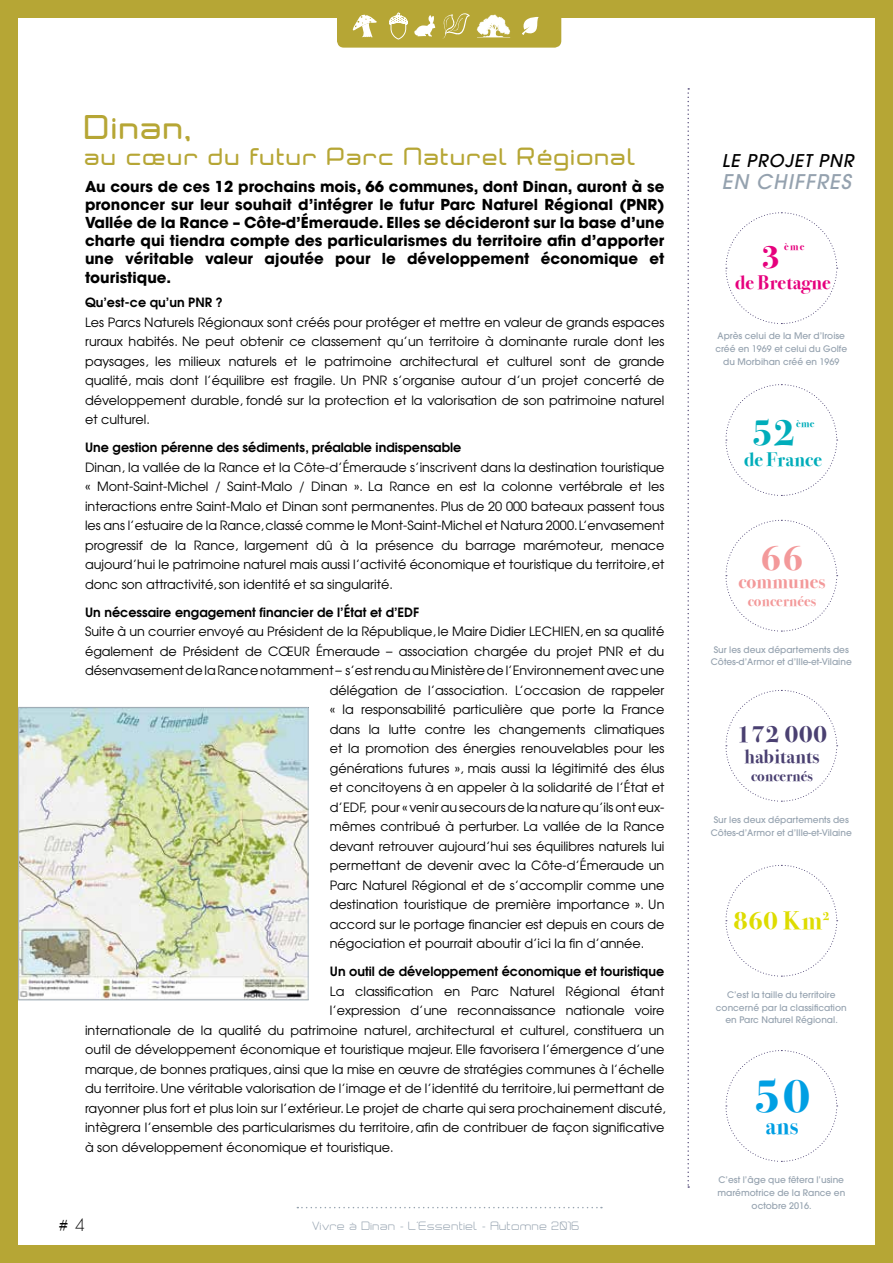
<style>
.page{position:relative;width:893px;height:1263px;background:#fff}
.page>*{position:absolute;margin:0;border:0;box-sizing:border-box;transform-origin:0 0}
.t1{font:700 48px "Bodoni Svty Two ITCTT";color:#009fe3}
.t2{font:700 37.5px "Bodoni Svty Two ITCTT";color:#00adba}
.t3{font:700 36px "Bodoni Svty Two ITCTT";color:#f3999a}
.t4{font:700 33px "Bodoni Svty Two ITCTT";color:#e6007d}
.t5{font:500 30px "Neogrey";letter-spacing:.05em;color:#b6a635}
.t6{font:700 25.5px "Bodoni Svty Two ITCTT";color:#dedc00}
.t7{font:700 24px "Bodoni Svty Two ITCTT";letter-spacing:.04em;color:#4a4071}
.t8{font:700 24px "Bodoni Svty Two ITCTT";color:#009fe3}
.t9{font:500 21.75px "Neogrey";letter-spacing:.06em;color:#b6a635}
.t10{font:italic 500 20.1px "Avant Garde";letter-spacing:.06em;color:#95a2af}
.t11{font:700 19.5px "Bodoni Svty Two ITCTT";letter-spacing:.01em;color:#e6007d}
.t12{font:700 19.5px "Bodoni Svty Two ITCTT";letter-spacing:.01em;color:#4a4071}
.t13{font:700 19.5px "Bodoni Svty Two ITCTT";letter-spacing:.01em;color:#00adba}
.t14{font:700 19.5px "Bodoni Svty Two ITCTT";letter-spacing:.01em;color:#f3999a}
.t15{font:700 18px "Bodoni Svty Two ITCTT";color:#000}
.t16{font:italic 500 17.55px "Avant Garde";letter-spacing:.06em;color:#000}
.t17{font:700 15px/18px "Avant Garde";color:#000;text-align:justify}
.t18{font:700 15px "Bodoni Svty Two ITCTT";letter-spacing:.01em;color:#f3999a}
.t19{font:700 15px "Bodoni Svty Two ITCTT";letter-spacing:.01em;color:#4a4071}
.t20{font:12.75px/19.5px "Avant Garde";color:#000;text-align:justify}
.t21{font:600 12.75px "Avant Garde";color:#000}
.t22{font:10.5px "Neogrey";letter-spacing:.05em;color:#95a2af}
.t23{font:700 10.5px "Bodoni Svty Two ITCTT";color:#e6007d}
.t24{font:700 10.5px "Bodoni Svty Two ITCTT";color:#00adba}
.t25{font:500 9px/12.8px "Avant Garde";color:#95a2af;text-align:center}
.s1{font-family:"Geosans";font-weight:300}
</style>
<div class="page">
<div style="left:875px;top:0;width:18px;height:1263px;background:#b6a635"></div>
<div style="left:0;top:0;width:18px;height:1263px;background:#b6a635"></div>
<div style="left:0;top:0;width:893px;height:18px;background:#b6a635"></div>
<div style="left:0;top:1245px;width:893px;height:18px;background:#b6a635"></div>
<svg style="left:687px;top:88px;width:2px;height:1100px"></svg>
<svg style="left:337px;top:12px;width:224px;height:36px"></svg>
<img style="left:20px;top:709px;width:287px;height:289px">
<div style="left:18px;top:707px;width:291px;height:293px;border:1px solid #abb7c0"></div>
<svg style="left:297px;top:1207px;width:305px;height:1px"></svg>
<svg style="left:725px;top:212px;width:113px;height:112px"></svg>
<svg style="left:725px;top:384px;width:113px;height:112px"></svg>
<svg style="left:725px;top:519px;width:113px;height:113px"></svg>
<svg style="left:725px;top:864px;width:113px;height:113px"></svg>
<svg style="left:725px;top:689px;width:113px;height:113px"></svg>
<svg style="left:725px;top:1050px;width:113px;height:112px"></svg>
<h3 class="t5" style="left:85px;top:108px;width:109px">Dinan,</h3>
<h3 class="t9" style="left:85px;top:143px;width:552px">au cœur du futur Parc Naturel Régional</h3>
<p class="t17" style="left:85px;top:177px;width:581px">Au cours de ces 12 prochains mois, 66 communes, dont Dinan, auront à se prononcer sur leur souhait d’intégrer le futur Parc Naturel Régional (PNR)<br>Vallée de la Rance – Côte-d’Émeraude. Elles se décideront sur la base d’une charte qui tiendra compte des particularismes du territoire afin d’apporter une véritable valeur ajoutée pour le développement économique et</p>
<p class="t17" style="left:85px;top:269px;width:88px">touristique.</p>
<p class="t21" style="left:85px;top:294px;width:139px">Qu’est-ce qu’un PNR ?</p>
<p class="t20" style="left:85px;top:312px;width:581px">Les Parcs Naturels Régionaux sont créés pour protéger et mettre en valeur de grands espaces ruraux habités. Ne peut obtenir ce classement qu’un territoire à dominante rurale dont les paysages, les milieux naturels et le patrimoine architectural et culturel sont de grande qualité, mais dont l’équilibre est fragile. Un PNR s’organise autour d’un projet concerté de développement durable, fondé sur la protection et la valorisation de son patrimoine naturel et culturel.</p>
<p class="t21" style="left:85px;top:439px;width:378px">Une gestion pérenne des sédiments, préalable indispensable</p>
<p class="t20" style="left:85px;top:457px;width:581px">Dinan, la vallée de la Rance et la Côte-d’Émeraude s’inscrivent dans la destination touristique « Mont-Saint-Michel / Saint-Malo / Dinan ». La Rance en est la colonne vertébrale et les interactions entre Saint-Malo et Dinan sont permanentes. Plus de 20 000 bateaux passent tous les ans l’estuaire de la Rance, classé comme le Mont-Saint-Michel et Natura 2000. L’envasement progressif de la Rance, largement dû à la présence du barrage marémoteur, menace aujourd’hui le patrimoine naturel mais aussi l’activité économique et touristique du territoire, et donc son attractivité, son identité et sa singularité.</p>
<p class="t21" style="left:85px;top:603px;width:336px">Un nécessaire engagement financier de l’État et d’EDF</p>
<p class="t20" style="left:85px;top:621px;width:581px">Suite à un courrier envoyé au Président de la République, le Maire Didier LECHIEN, en sa qualité</p>
<p class="t20" style="left:85px;top:641px;width:581px">également de Président de CŒUR Émeraude – association chargée du projet PNR et du</p>
<p class="t20" style="left:85px;top:660px;width:581px">désenvasement de la Rance notamment – s’est rendu au Ministère de l’Environnement avec une</p>
<p class="t20" style="left:330px;top:680px;width:336px">délégation de l’association. L’occasion de rappeler</p>
<p class="t20" style="left:330px;top:699px;width:336px">« la responsabilité particulière que porte la France</p>
<p class="t20" style="left:330px;top:719px;width:336px">dans la lutte contre les changements climatiques</p>
<p class="t20" style="left:330px;top:738px;width:336px">et la promotion des énergies renouvelables pour les</p>
<p class="t20" style="left:330px;top:758px;width:336px">générations futures », mais aussi la légitimité des élus</p>
<p class="t20" style="left:330px;top:777px;width:336px">et concitoyens à en appeler à la solidarité de l’État et</p>
<p class="t20" style="left:330px;top:797px;width:336px">d’EDF, pour « venir au secours de la nature qu’ils ont eux-</p>
<p class="t20" style="left:330px;top:816px;width:336px">mêmes contribué à perturber. La vallée de la Rance</p>
<p class="t20" style="left:330px;top:836px;width:336px">devant retrouver aujourd’hui ses équilibres naturels lui</p>
<p class="t20" style="left:330px;top:855px;width:336px">permettant de devenir avec la Côte-d’Émeraude un</p>
<p class="t20" style="left:330px;top:875px;width:336px">Parc Naturel Régional et de s’accomplir comme une</p>
<p class="t20" style="left:330px;top:894px;width:336px">destination touristique de première importance ». Un</p>
<p class="t20" style="left:330px;top:914px;width:336px">accord sur le portage financier est depuis en cours de</p>
<p class="t20" style="left:330px;top:933px;width:316px">négociation et pourrait aboutir d’ici la fin d’année.</p>
<p class="t21" style="left:330px;top:963px;width:336px">Un outil de développement économique et touristique</p>
<p class="t20" style="left:330px;top:981px;width:336px">La classification en Parc Naturel Régional étant</p>
<p class="t20" style="left:330px;top:1000px;width:336px">l’expression d’une reconnaissance nationale voire</p>
<p class="t20" style="left:85px;top:1020px;width:581px">internationale de la qualité du patrimoine naturel, architectural et culturel, constituera un</p>
<p class="t20" style="left:85px;top:1039px;width:581px">outil de développement économique et touristique majeur. Elle favorisera l’émergence d’une</p>
<p class="t20" style="left:85px;top:1059px;width:581px">marque, de bonnes pratiques, ainsi que la mise en œuvre de stratégies communes à l’échelle</p>
<p class="t20" style="left:85px;top:1078px;width:581px">du territoire. Une véritable valorisation de l’image et de l’identité du territoire, lui permettant de</p>
<p class="t20" style="left:85px;top:1098px;width:582px">rayonner plus fort et plus loin sur l’extérieur. Le projet de charte qui sera prochainement discuté,</p>
<p class="t20" style="left:85px;top:1117px;width:581px">intègrera l’ensemble des particularismes du territoire, afin de contribuer de façon significative</p>
<p class="t20" style="left:85px;top:1137px;width:310px">à son développement économique et touristique.</p>
<h3 class="t15" style="left:58px;top:1211px;width:27px"># <span class="s1">4</span></h3>
<p class="t22" style="left:313px;top:1220px;width:269px">Vivre à Dinan - L’Essentiel - Automne 2016</p>
<h3 class="t16" style="left:722px;top:150px;width:133px">LE PROJET PNR</h3>
<h3 class="t10" style="left:722px;top:170px;width:131px">EN CHIFFRES</h3>
<h3 class="t4" style="left:761px;top:230px;width:20px">3</h3>
<p class="t23" style="left:784px;top:238px;width:22px">ème</p>
<h3 class="t11" style="left:735px;top:267px;width:97px">de Bretagne</h3>
<p class="t25" style="left:715px;top:330px;width:133px">Après celui de la Mer d’Iroise créé en 1969 et celui du Golfe du Morbihan créé en 1969</p>
<h2 class="t2" style="left:752px;top:401px;width:45px">52</h2>
<p class="t24" style="left:796px;top:414px;width:20px">ème</p>
<h3 class="t13" style="left:744px;top:443px;width:79px">de France</h3>
<h3 class="t3" style="left:761px;top:528px;width:44px">66</h3>
<h3 class="t14" style="left:738px;top:565px;width:89px">communes</h3>
<p class="t18" style="left:748px;top:589px;width:70px">concernées</p>
<p class="t25" style="left:711px;top:643px;width:142px">Sur les deux départements des<br>Côtes-d’Armor et d’Ille-et-Vilaine</p>
<h3 class="t7" style="left:737px;top:714px;width:92px">172 000</h3>
<h3 class="t12" style="left:744px;top:740px;width:77px">habitants</h3>
<p class="t19" style="left:751px;top:763px;width:63px">concernés</p>
<p class="t25" style="left:711px;top:813px;width:142px">Sur les deux départements des<br>Côtes-d’Armor et d’Ille-et-Vilaine</p>
<h3 class="t6" style="left:733px;top:899px;width:98px">860 Km<sup>2</sup></h3>
<p class="t25" style="left:716px;top:988px;width:132px">C’est la taille du territoire concerné par la classification en Parc Naturel Régional.</p>
<h1 class="t1" style="left:754px;top:1056px;width:58px">50</h1>
<h3 class="t8" style="left:766px;top:1106px;width:34px">ans</h3>
<p class="t25" style="left:717px;top:1173px;width:129px">C’est l’âge que fêtera l’usine marémotrice de la Rance en octobre 2016.</p>
</div>
